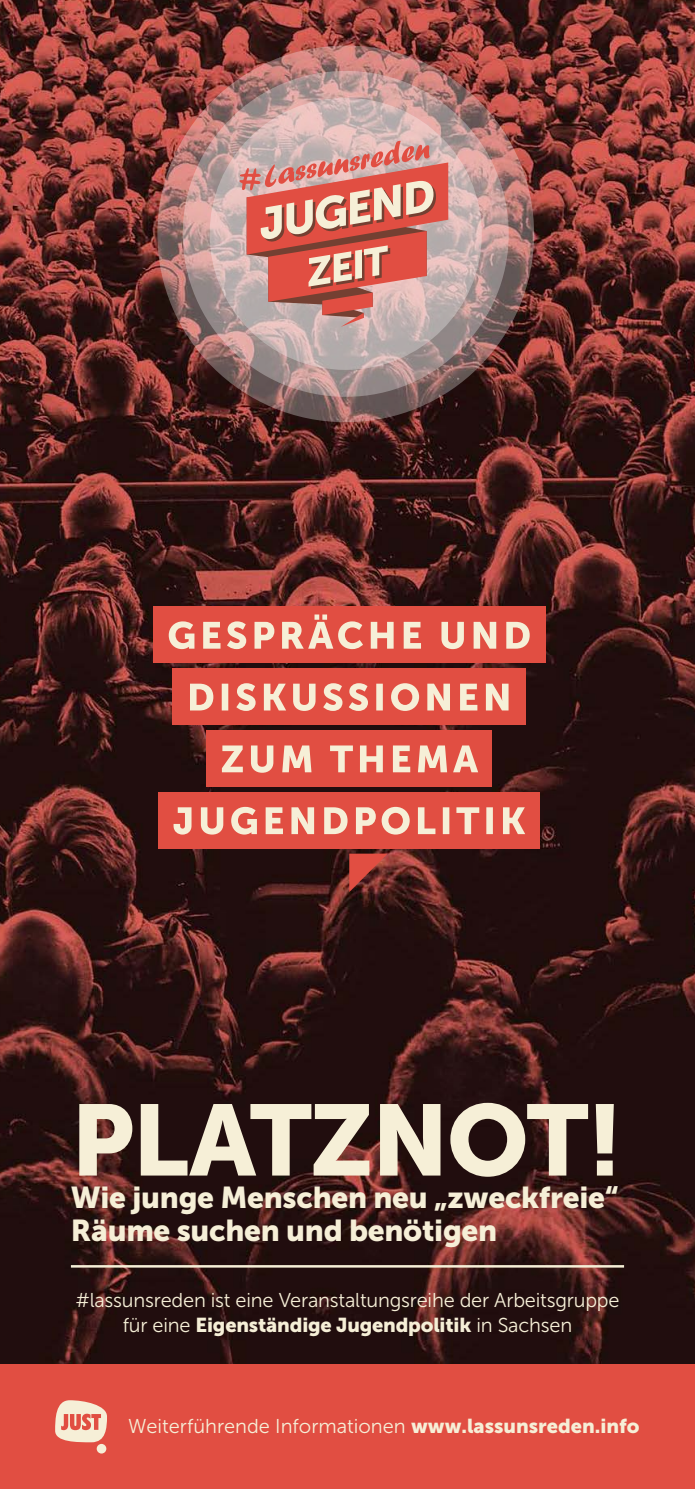
<style>
.page{position:relative;width:695px;height:1489px;background:#fff}
.page>*{position:absolute;margin:0;border:0;box-sizing:border-box;transform-origin:0 0}
.t1{font:100px "Museo Sans 900";letter-spacing:-.02em;color:#f6efd7}
.t2{font:30px/32.5px "Museo Sans 900";letter-spacing:-.01em;color:#f6efd7}
.t3{font:20px "Museo Sans 300";letter-spacing:-.01em;color:#f6efd7}
.t4{font:20px "Museo Sans 900";letter-spacing:-.01em;color:#f6efd7}
.s1{font-family:"Museo Sans 300"}
.s2{font-family:"Museo Sans 900"}
</style>
<div class="page">
<img style="left:0;top:0;width:694px;height:1364px">
<div style="left:0;top:1364px;width:694px;height:124px;background:#e14e42"></div>
<div style="left:153px;top:606px;width:392px;height:56px;background:#e14e42"></div>
<div style="left:206px;top:730px;width:286px;height:56px;background:#e14e42"></div>
<div style="left:173px;top:668px;width:353px;height:56px;background:#e14e42"></div>
<div style="left:158px;top:791px;width:382px;height:57px;background:#e14e42"></div>
<svg style="left:169px;top:614px;width:360px;height:35px"></svg>
<svg style="left:222px;top:745px;width:256px;height:27px"></svg>
<svg style="left:190px;top:683px;width:318px;height:28px"></svg>
<svg style="left:349px;top:853px;width:38px;height:39px"></svg>
<svg style="left:173px;top:806px;width:352px;height:28px"></svg>
<div style="left:97px;top:1443px;width:9px;height:10px;background:#f6efd7;border-radius:50%"></div>
<svg style="left:55px;top:1400px;width:52px;height:42px"></svg>
<svg style="left:157px;top:46px;width:377px;height:376px;background:#9c6e6b"></svg>
<svg style="left:183px;top:71px;width:325px;height:326px;background:#b79896"></svg>
<svg style="left:210px;top:98px;width:271px;height:272px;background:#cdb6b5"></svg>
<svg style="left:239px;top:141px;width:209px;height:186px;background:#d18980"></svg>
<svg style="left:0;top:18px;width:7px;height:7px"></svg>
<hr style="left:71px;top:1264px;width:553px;height:3px;background:#f6efd7">
<h1 class="t1" style="left:71px;top:1083px;width:553px">PLATZNOT!</h1>
<h2 class="t2" style="left:71px;top:1181px;width:549px">Wie junge Menschen neu „zweckfreie“<br>Räume suchen und benötigen</h2>
<p class="t3" style="left:75px;top:1289px;width:545px">#lassunsreden ist eine Veranstaltungsreihe der Arbeitsgruppe</p>
<p class="t4" style="left:123px;top:1313px;width:451px"><span class="s1">für eine</span> Eigenständige Jugendpolitik <span class="s1">in Sachsen</span></p>
<p class="t3" style="left:128px;top:1415px;width:512px">Weiterführende Informationen <span class="s2">www.lassunsreden.info</span></p>
</div>
